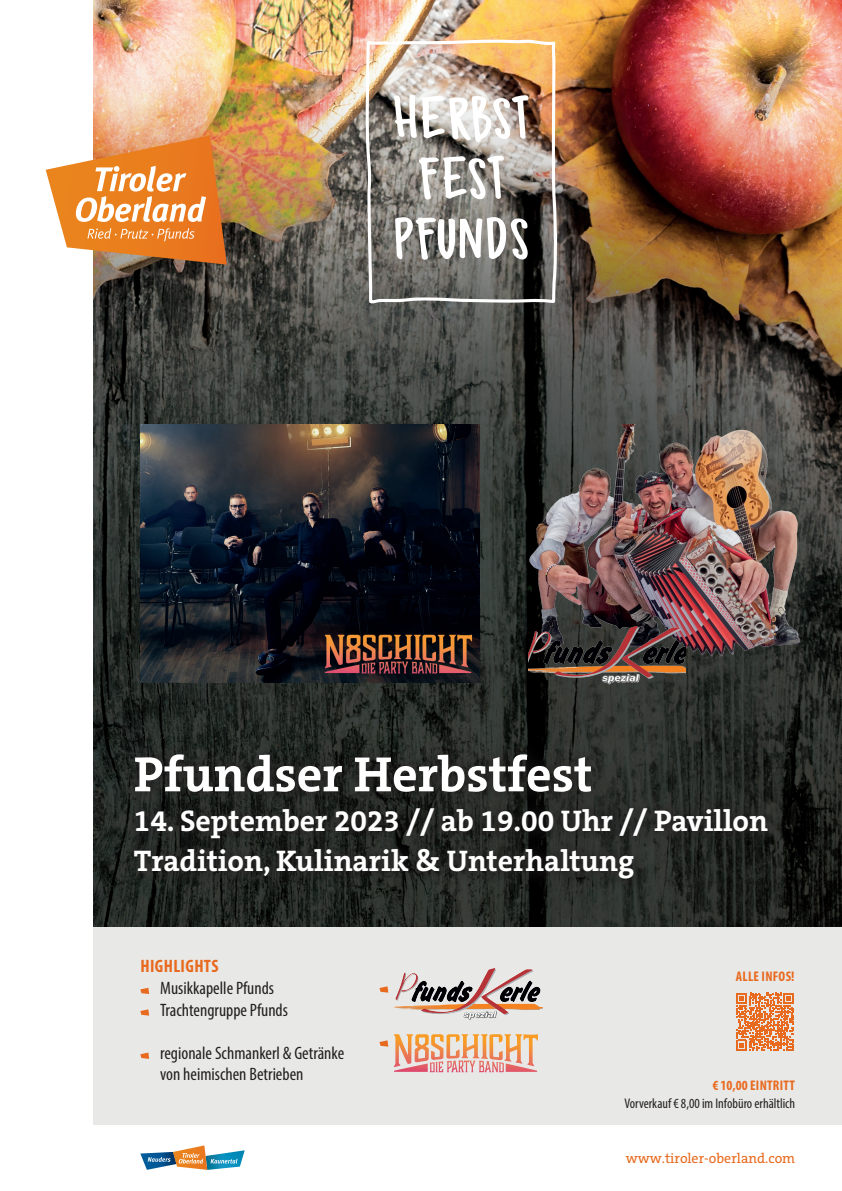
<style>
.page{position:relative;width:842px;height:1191px;background:#fff}
.page>*{position:absolute;margin:0;border:0;box-sizing:border-box;transform-origin:0 0}
.t1{font:700 50px "The Serif C5";color:#fff}
.t2{font:700 30px/40px "The Serif C5";color:#fff}
.t3{font:condensed 18px/21.6px "Myriad Pro";color:#231f20}
.t4{font:700 condensed 18px "Myriad Pro";letter-spacing:.02em;color:#e86a1f}
.t5{font:condensed 14px "Myriad Pro";color:#231f20}
.t6{font:14px "The Serif C5";color:#e86a1f}
.t7{font:700 condensed 14px "Myriad Pro";letter-spacing:.02em;color:#e86a1f}
</style>
<div class="page">
<div style="left:94px;top:0;width:748px;height:1124px;background:#e8e8e7"></div>
<svg style="left:140px;top:1145px;width:105px;height:24px"></svg>
<img style="left:94px;top:0;width:748px;height:926px">
<svg style="left:46px;top:135px;width:181px;height:130px;background:#e69c5c"></svg>
<div style="left:119px;top:739px;width:663px;height:155px;background:#231f20;opacity:.75"></div>
<svg style="left:140px;top:987px;width:9px;height:7px"></svg>
<svg style="left:140px;top:1009px;width:9px;height:6px"></svg>
<svg style="left:140px;top:1052px;width:9px;height:6px"></svg>
<svg style="left:736px;top:993px;width:58px;height:57px"></svg>
<svg style="left:379px;top:986px;width:9px;height:6px"></svg>
<svg style="left:379px;top:1040px;width:9px;height:6px"></svg>
<img style="left:364px;top:38px;width:195px;height:558px">
<svg style="left:395px;top:215px;width:133px;height:46px;background:#aaa8a5"></svg>
<svg style="left:419px;top:155px;width:85px;height:45px;background:#b4b1ad"></svg>
<svg style="left:394px;top:95px;width:135px;height:47px"></svg>
<img style="left:394px;top:968px;width:149px;height:52px">
<svg style="left:394px;top:1034px;width:144px;height:38px"></svg>
<img style="left:518px;top:424px;width:305px;height:248px">
<img style="left:140px;top:424px;width:339px;height:258px">
<img style="left:529px;top:617px;width:156px;height:75px">
<h1 class="t1" style="left:134px;top:742px;width:460px">Pfundser Herbstfest</h1>
<h2 class="t2" style="left:134px;top:801px;width:636px">14. September 2023 // ab 19.00 Uhr // Pavillon<br>Tradition, Kulinarik &amp; Unterhaltung</h2>
<p class="t4" style="left:140px;top:955px;width:79px">HIGHLIGHTS</p>
<p class="t3" style="left:160px;top:977px;width:129px">Musikkapelle Pfunds<br>Trachtengruppe Pfunds</p>
<p class="t3" style="left:160px;top:1042px;width:186px">regionale Schmankerl &amp; Getränke von heimischen Betrieben</p>
<p class="t7" style="left:736px;top:967px;width:60px">ALLE INFOS!</p>
<p class="t7" style="left:712px;top:1076px;width:84px">€ 10,00 EINTRITT</p>
<p class="t5" style="left:624px;top:1095px;width:172px">Vorverkauf € 8,00 im Infobüro erhältlich</p>
<p class="t6" style="left:626px;top:1149px;width:171px">www.tiroler-oberland.com</p>
</div>
